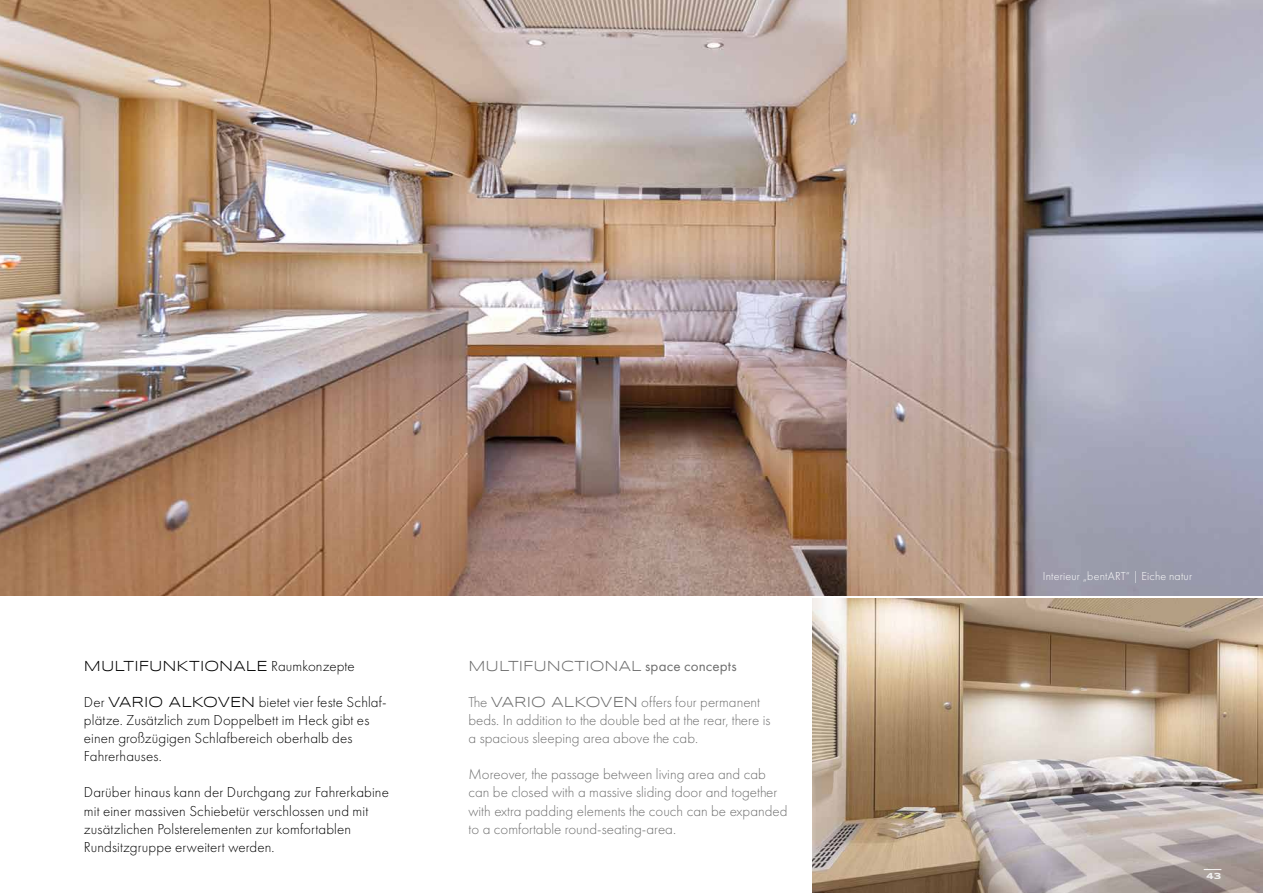
<style>
.page{position:relative;width:1263px;height:893px;background:#fff}
.page>*{position:absolute;margin:0;border:0;box-sizing:border-box;transform-origin:0 0}
.t1{font:300 15px/18px "Futura PT";letter-spacing:.005em;color:#000}
.t2{font:300 15px/18px "Futura PT";color:#6e6e6e}
.t3{font:15px "Syncopate";letter-spacing:.005em;color:#6e6e6e}
.t4{font:15px "Syncopate";letter-spacing:.005em;color:#000}
.t5{font:300 12px "Futura PT";letter-spacing:.015em;color:#fff}
.t6{font:700 9px "Syncopate";color:#fff}
.s1{font-family:"Futura PT";font-weight:300}
.s2{font-family:"Syncopate";font-weight:400}
.s3{font-family:"Futura PT"}
</style>
<div class="page">
<img style="left:0;top:0;width:1263px;height:595px">
<img style="left:812px;top:598px;width:451px;height:295px">
<svg style="left:1204px;top:869px;width:17px;height:1px"></svg>
<p class="t4" style="left:84px;top:658px;width:272px">MULTIFUNKTIONALE <span class="s1">Raumkonzepte</span></p>
<p class="t1" style="left:84px;top:694px;width:304px">Der <span class="s2">VARIO ALKOVEN</span> bietet vier feste Schlaf&shy;plätze. Zusätzlich zum Doppelbett im Heck gibt es einen großzügigen Schlafbereich oberhalb des Fahrerhauses.</p>
<p class="t1" style="left:84px;top:784px;width:306px">Darüber hinaus kann der Durchgang zur Fahrerkabine mit einer massiven Schiebetür verschlossen und mit zusätzlichen Polsterelementen zur komfortablen Rundsitzgruppe erweitert werden.</p>
<p class="t3" style="left:468px;top:658px;width:270px">MULTIFUNCTIONAL <span class="s3">space concepts</span></p>
<p class="t2" style="left:468px;top:694px;width:304px">The <span class="s2">VARIO ALKOVEN</span> offers four permanent beds. In addition to the double bed at the rear, there is a spacious sleeping area above the cab.</p>
<p class="t2" style="left:468px;top:766px;width:320px">Moreover, the passage between living area and cab can be closed with a massive sliding door and together with extra padding elements the couch can be expanded to a comfortable round-seating-area.</p>
<p class="t5" style="left:1043px;top:569px;width:151px">Interieur „bentART“ | Eiche natur</p>
<p class="t6" style="left:1206px;top:870px;width:16px">43</p>
</div>
